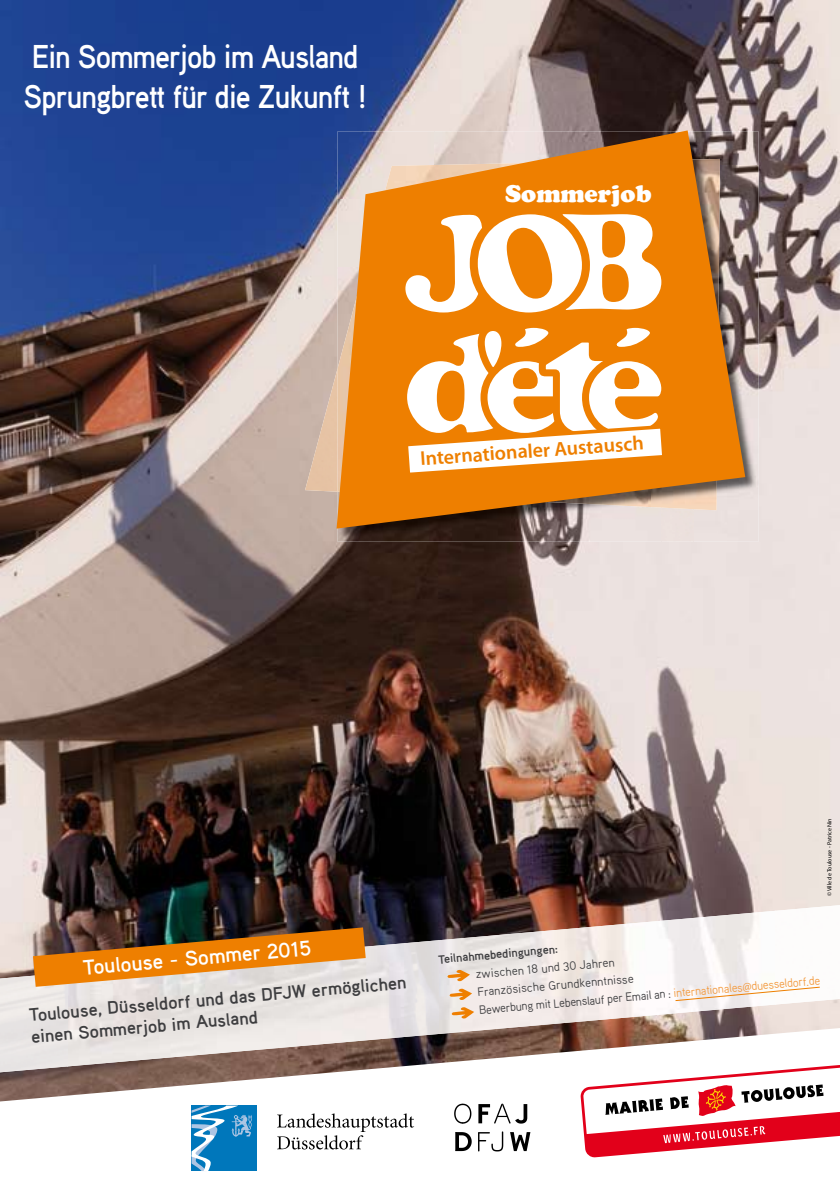
<style>
.page{position:relative;width:840px;height:1191px;background:#fff}
.page>*{position:absolute;margin:0;border:0;box-sizing:border-box;transform-origin:0 0}
.t1{font:700 33px/39.6px "Aaux Pro";letter-spacing:-.03em;color:#fff;scale:.9 1}
.t2{font:900 25px "Cooper";color:#fff}
.t3{font:700 21.2px "Aaux Pro";color:#fff}
.t4{font:600 20px "Myriad Pro";color:#ee7f00}
.t5{font:700 18px/21.6px "Aaux Pro";color:#3e3e40}
.t6{font:12px/18px "Aaux Pro";color:#3e3e40}
.t7{font:700 12px "Aaux Pro";color:#3e3e40}
.t8{font:6px "Myriad Pro";color:#000}
.s1{color:#f39b40}
.s2{font-family:"Myriad Pro";font-size:13px;color:#f39b40}
</style>
<div class="page">
<img style="left:0;top:0;width:839px;height:1026px">
<svg style="left:0;top:1026px;width:839px;height:132px"></svg>
<svg style="left:580px;top:1061px;width:259px;height:96px"></svg>
<svg style="left:277px;top:1113px;width:114px;height:36px"></svg>
<div style="left:191px;top:1105px;width:66px;height:66px;background:#07b"></div>
<svg style="left:191px;top:1105px;width:61px;height:66px"></svg>
<svg style="left:494px;top:1131px;width:9px;height:20px"></svg>
<svg style="left:510px;top:1132px;width:20px;height:19px"></svg>
<svg style="left:494px;top:1103px;width:33px;height:20px"></svg>
<img style="left:494px;top:905px;width:281px;height:134px">
<img style="left:774px;top:905px;width:65px;height:100px">
<img style="left:68px;top:938px;width:323px;height:134px">
<img style="left:0;top:971px;width:68px;height:101px">
<svg style="left:33px;top:927px;width:332px;height:59px;background:#bf823f"></svg>
<svg style="left:674px;top:986px;width:145px;height:15px"></svg>
<img style="left:305px;top:368px;width:31px;height:124px">
<img style="left:744px;top:131px;width:14px;height:34px">
<img style="left:693px;top:165px;width:65px;height:376px">
<img style="left:337px;top:528px;width:323px;height:13px">
<img style="left:660px;top:528px;width:33px;height:13px">
<svg style="left:336px;top:130px;width:408px;height:398px;background:#d28f48"></svg>
<svg style="left:391px;top:202px;width:103px;height:956px;background:#735e51"></svg>
<svg style="left:396px;top:198px;width:278px;height:280px"></svg>
<h1 class="t1" style="left:24px;top:36px;width:382px">Ein Sommerjob im Ausland<br>Sprungbrett für die Zukunft !</h1>
<h2 class="t2" style="left:505px;top:179px;width:148px">Sommerjob</h2>
<h3 class="t4" style="left:419px;top:446px;width:225px;rotate:-4deg">Internationaler Austausch</h3>
<h3 class="t3" style="left:82px;top:954px;width:230px;rotate:-5deg">Toulouse - Sommer 2015</h3>
<h3 class="t5" style="left:28px;top:1003px;width:380px;rotate:-5deg">Toulouse, Düsseldorf und das DFJW ermöglichen einen Sommerjob im Ausland</h3>
<p class="t8" style="left:825px;top:896px;width:80px;rotate:-90deg">© Ville de Toulouse - Patrice Nin</p>
<p class="t7" style="left:437px;top:951px;width:122px;rotate:-5deg">Teilnahmebedingungen:</p>
<p class="t6" style="left:475px;top:964px;width:344px;rotate:-5deg">zwischen 18 und 30 Jahren<br>Französische Grundkenntnisse<br>Bewerbung mit Lebenslauf per Email an : <span class="s1">internationales</span><span class="s2">@</span><span class="s1">duesseldorf.de</span></p>
</div>
